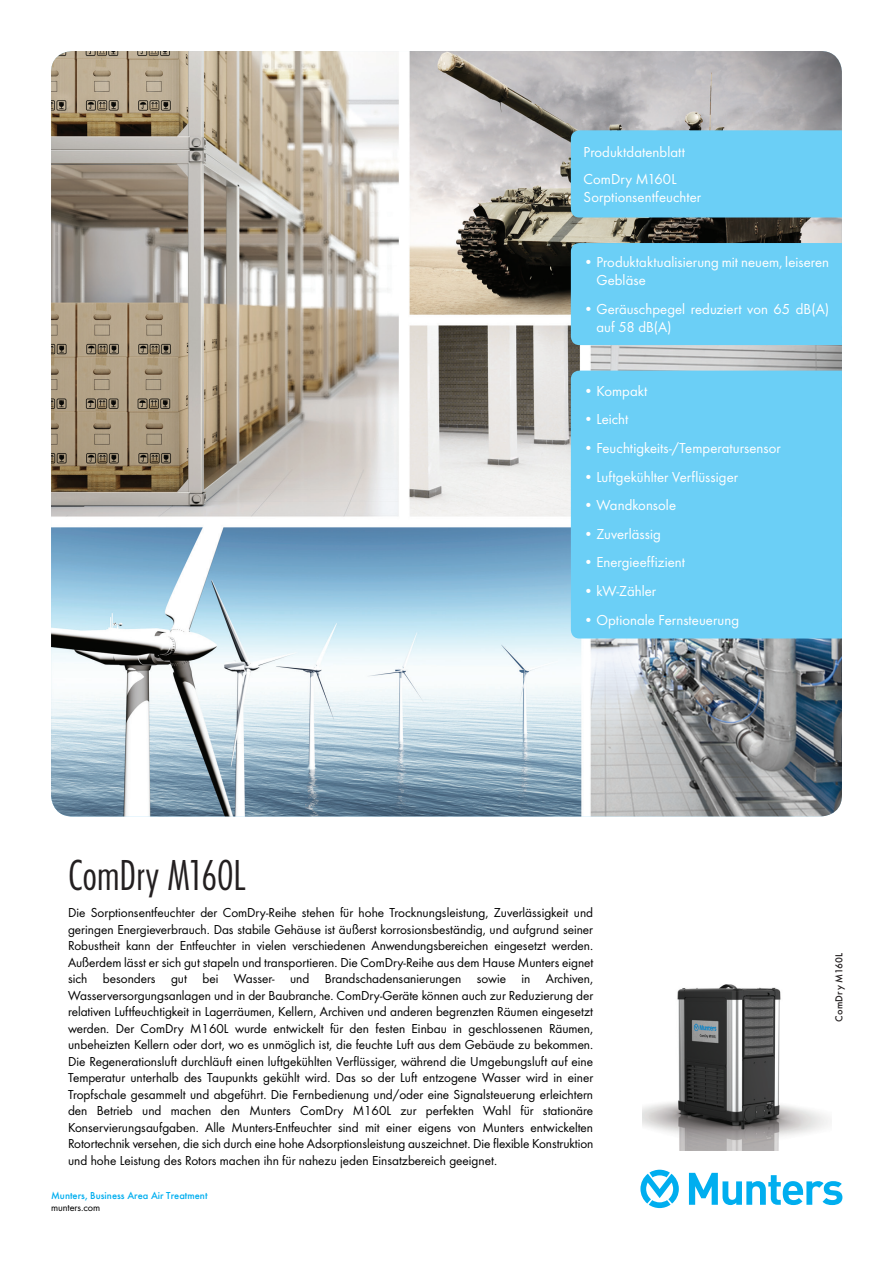
<style>
.page{position:relative;width:893px;height:1263px;background:#fff}
.page>*{position:absolute;margin:0;border:0;box-sizing:border-box;transform-origin:0 0}
.t1{font:300 45px "Futura Con";letter-spacing:-.005em;color:#231f20}
.t2{font:15px/18px "Futura Boo";letter-spacing:.005em;color:#fff}
.t3{font:13.5px/16.5px "Futura Boo";color:#000;text-align:justify}
.t4{font:500 10.5px "Futura";color:#00aeef}
.t5{font:500 10.5px "Futura";letter-spacing:.025em;color:#231f20}
.t6{font:10.5px "Futura Boo";letter-spacing:-.005em;color:#000}
</style>
<div class="page">
<img style="left:51px;top:51px;width:791px;height:765px">
<div style="left:571px;top:371px;width:271px;height:267px;background:#6bcff6"></div>
<svg style="left:689px;top:1173px;width:153px;height:32px"></svg>
<svg style="left:640px;top:1170px;width:39px;height:38px"></svg>
<img style="left:642px;top:984px;width:187px;height:166px">
<div style="left:571px;top:130px;width:271px;height:87px;background:#6bcff6"></div>
<div style="left:571px;top:243px;width:271px;height:102px;background:#6bcff6"></div>
<p class="t2" style="left:584px;top:139px;width:103px;line-height:26.5px">Produktdatenblatt<br>ComDry M160L</p>
<p class="t2" style="left:584px;top:188px;width:119px">Sorptionsentfeuchter</p>
<p class="t2" style="left:596px;top:253px;width:234px;text-indent:-13px">• Produktaktualisierung mit neuem, leiseren<br>Gebläse</p>
<p class="t2" style="left:596px;top:300px;width:234px;text-indent:-13px">• Geräuschpegel reduziert von 65 dB(A) auf 58 dB(A)</p>
<p class="t2" style="left:584px;top:382px;width:65px">• Kompakt</p>
<p class="t2" style="left:584px;top:410px;width:46px">• Leicht</p>
<p class="t2" style="left:584px;top:439px;width:199px">• Feuchtigkeits-/Temperatursensor</p>
<p class="t2" style="left:584px;top:467px;width:156px">• Luftgekühlter Verflüssiger</p>
<p class="t2" style="left:584px;top:496px;width:94px">• Wandkonsole</p>
<p class="t2" style="left:584px;top:525px;width:79px">• Zuverlässig</p>
<p class="t2" style="left:584px;top:553px;width:103px">• Energieeffizient</p>
<p class="t2" style="left:584px;top:582px;width:74px">• kW-Zähler</p>
<p class="t2" style="left:584px;top:611px;width:157px">• Optionale Fernsteuerung</p>
<h1 class="t1" style="left:68px;top:849px;width:179px">ComDry M160L</h1>
<p class="t3" style="left:68px;top:904px;width:527px">Die Sorptionsentfeuchter der ComDry-Reihe stehen für hohe Trocknungsleistung, Zuverlässigkeit und geringen Energieverbrauch. Das stabile Gehäuse ist äußerst korrosionsbeständig, und aufgrund seiner Robustheit kann der Entfeuchter in vielen verschiedenen Anwendungsbereichen eingesetzt werden.<br>Außerdem lässt er sich gut stapeln und transportieren. Die ComDry-Reihe aus dem Hause Munters eignet sich besonders gut bei Wasser- und Brandschadensanierungen sowie in Archiven, Wasserversorgungsanlagen und in der Baubranche. ComDry-Geräte können auch zur Reduzierung der relativen Luftfeuchtigkeit in Lagerräumen, Kellern, Archiven und anderen begrenzten Räumen eingesetzt werden. Der ComDry M160L wurde entwickelt für den festen Einbau in geschlossenen Räumen, unbeheizten Kellern oder dort, wo es unmöglich ist, die feuchte Luft aus dem Gebäude zu bekommen.<br>Die Regenerationsluft durchläuft einen luftgekühlten Verflüssiger, während die Umgebungsluft auf eine Temperatur unterhalb des Taupunkts gekühlt wird. Das so der Luft entzogene Wasser wird in einer Tropfschale gesammelt und abgeführt. Die Fernbedienung und/oder eine Signalsteuerung erleichtern den Betrieb und machen den Munters ComDry M160L zur perfekten Wahl für stationäre Konservierungsaufgaben. Alle Munters-Entfeuchter sind mit einer eigens von Munters entwickelten Rotortechnik versehen, die sich durch eine hohe Adsorptionsleistung auszeichnet. Die flexible Konstruktion und hohe Leistung des Rotors machen ihn für nahezu jeden Einsatzbereich geeignet.</p>
<p class="t4" style="left:51px;top:1189px;width:158px">Munters, Business Area Air Treatment</p>
<p class="t6" style="left:51px;top:1201px;width:51px">munters.com</p>
<p class="t5" style="left:833px;top:1022px;width:71px;rotate:-90deg">ComDry M160L</p>
</div>
